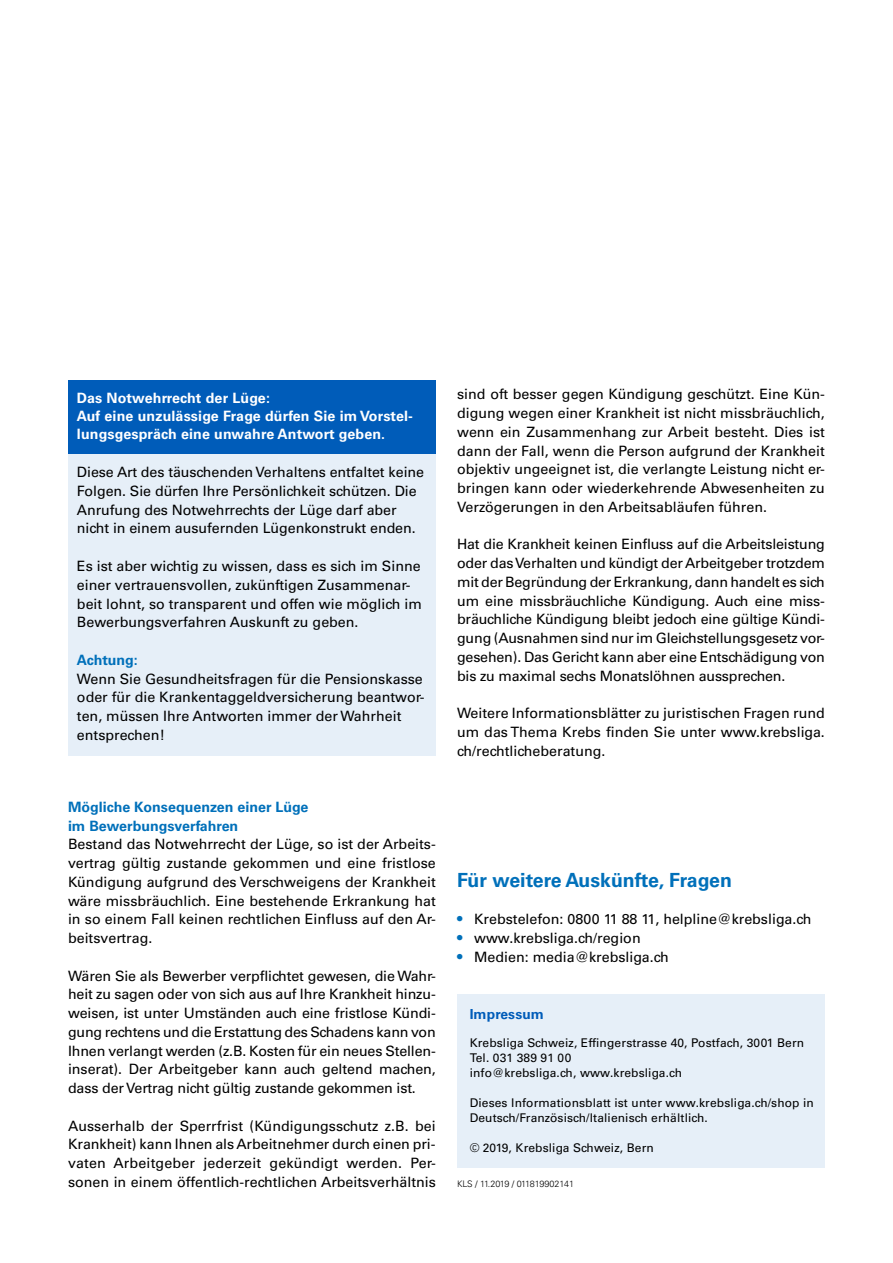
<style>
.page{position:relative;width:893px;height:1263px;background:#fff}
.page>*{position:absolute;margin:0;border:0;box-sizing:border-box;transform-origin:0 0}
.t1{font:700 19.5px "Univers LT Std";color:#0070ba}
.t2{font:14.25px/18.8px "Univers LT Std";color:#000;text-align:justify}
.t3{font:700 14.25px/18px "Univers LT Std";letter-spacing:.01em;color:#fff}
.t4{font:700 14.25px/18.8px "Univers LT Std";color:#0070ba}
.t5{font:700 13.8px "Univers LT Std";letter-spacing:.01em;color:#005cb9}
.t6{font:12px/15px "Univers LT Std";letter-spacing:.01em;color:#000}
.t7{font:300 9px "Univers LT Std";letter-spacing:-.035em;color:#000}
.s1{font-size:15px;color:#0070ba}
</style>
<div class="page">
<div style="left:457px;top:995px;width:368px;height:173px;background:#e6eff8"></div>
<div style="left:68px;top:391px;width:368px;height:364px;background:#e6eff8"></div>
<div style="left:68px;top:380px;width:368px;height:74px;background:#005cb9"></div>
<p class="t3" style="left:77px;top:389px;width:337px">Das Notwehrrecht der Lüge:<br>Auf eine unzulässige Frage dürfen Sie im Vorstel&shy;lungsgespräch eine unwahre Antwort geben.</p>
<p class="t2" style="left:77px;top:463px;width:349px;text-align:left">Diese Art des täuschenden Verhaltens entfaltet keine Folgen. Sie dürfen Ihre Persönlichkeit schützen. Die Anrufung des Notwehrrechts der Lüge darf aber nicht in einem ausufernden Lügenkonstrukt enden.</p>
<p class="t2" style="left:77px;top:557px;width:346px;text-align:left">Es ist aber wichtig zu wissen, dass es sich im Sinne einer vertrauensvollen, zukünftigen Zusammenar&shy;beit lohnt, so transparent und offen wie möglich im Bewerbungsverfahren Auskunft zu geben.</p>
<p class="t4" style="left:77px;top:650px;width:62px">Achtung:</p>
<p class="t2" style="left:77px;top:669px;width:349px;text-align:left">Wenn Sie Gesundheitsfragen für die Pensionskasse oder für die Krankentaggeldversicherung beantwor&shy;ten, müssen Ihre Antworten immer der Wahrheit entsprechen!</p>
<p class="t4" style="left:68px;top:797px;width:242px">Mögliche Konsequenzen einer Lüge im Bewerbungsverfahren</p>
<p class="t2" style="left:68px;top:835px;width:369px">Bestand das Notwehrrecht der Lüge, so ist der Arbeits&shy;vertrag gültig zustande gekommen und eine fristlose Kündigung aufgrund des Verschweigens der Krankheit wäre missbräuchlich. Eine bestehende Erkrankung hat in so einem Fall keinen rechtlichen Einfluss auf den Ar&shy;beitsvertrag.</p>
<p class="t2" style="left:68px;top:966px;width:369px">Wären Sie als Bewerber verpflichtet gewesen, die Wahr&shy;heit zu sagen oder von sich aus auf Ihre Krankheit hinzu&shy;weisen, ist unter Umständen auch eine fristlose Kündi&shy;gung rechtens und die Erstattung des Schadens kann von Ihnen verlangt werden (z.B. Kosten für ein neues Stellen&shy;inserat). Der Arbeitgeber kann auch geltend machen, dass der Vertrag nicht gültig zustande gekommen ist.</p>
<p class="t2" style="left:68px;top:1116px;width:369px">Ausserhalb der Sperrfrist (Kündigungsschutz z.B. bei Krankheit) kann Ihnen als Arbeitnehmer durch einen pri&shy;vaten Arbeitgeber jederzeit gekündigt werden. Per&shy;sonen in einem öffentlich-rechtlichen Arbeitsverhältnis</p>
<p class="t2" style="left:457px;top:385px;width:369px">sind oft besser gegen Kündigung geschützt. Eine Kün&shy;digung wegen einer Krankheit ist nicht missbräuchlich, wenn ein Zusammenhang zur Arbeit besteht. Dies ist dann der Fall, wenn die Person aufgrund der Krankheit objektiv ungeeignet ist, die verlangte Leistung nicht er&shy;bringen kann oder wiederkehrende Abwesenheiten zu Verzögerungen in den Arbeitsabläufen führen.</p>
<p class="t2" style="left:457px;top:535px;width:369px">Hat die Krankheit keinen Einfluss auf die Arbeitsleistung oder das Verhalten und kündigt der Arbeitgeber trotzdem mit der Begründung der Erkrankung, dann handelt es sich um eine missbräuchliche Kündigung. Auch eine miss&shy;bräuchliche Kündigung bleibt jedoch eine gültige Kündi&shy;gung (Ausnahmen sind nur im Gleichstellungsgesetz vor&shy;gesehen). Das Gericht kann aber eine Entschädigung von bis zu maximal sechs Monatslöhnen aussprechen.</p>
<p class="t2" style="left:457px;top:704px;width:369px">Weitere Informationsblätter zu juristischen Fragen rund um das Thema Krebs finden Sie unter www.krebsliga. ch/rechtlicheberatung.</p>
<h1 class="t1" style="left:457px;top:868px;width:276px">Für weitere Auskünfte, Fragen</h1>
<p class="t2" style="left:457px;top:910px;width:356px"><span class="s1">•</span> Krebstelefon: 0800 11 88 11, helpline@krebsliga.ch</p>
<p class="t2" style="left:457px;top:929px;width:185px"><span class="s1">•</span> www.krebsliga.ch/region</p>
<p class="t2" style="left:457px;top:947px;width:213px"><span class="s1">•</span> Medien: media@krebsliga.ch</p>
<p class="t5" style="left:470px;top:1006px;width:76px">Impressum</p>
<p class="t6" style="left:470px;top:1035px;width:336px">Krebsliga Schweiz, Effingerstrasse 40, Postfach, 3001 Bern<br>Tel. 031 389 91 00<br>info@krebsliga.ch, www.krebsliga.ch</p>
<p class="t6" style="left:470px;top:1095px;width:346px">Dieses Informationsblatt ist unter www.krebsliga.ch/shop in<br>Deutsch/Französisch/Italienisch erhältlich.</p>
<p class="t6" style="left:470px;top:1140px;width:186px">© 2019, Krebsliga Schweiz, Bern</p>
<p class="t7" style="left:457px;top:1178px;width:118px">KLS / 11.2019 / 011819902141</p>
</div>
